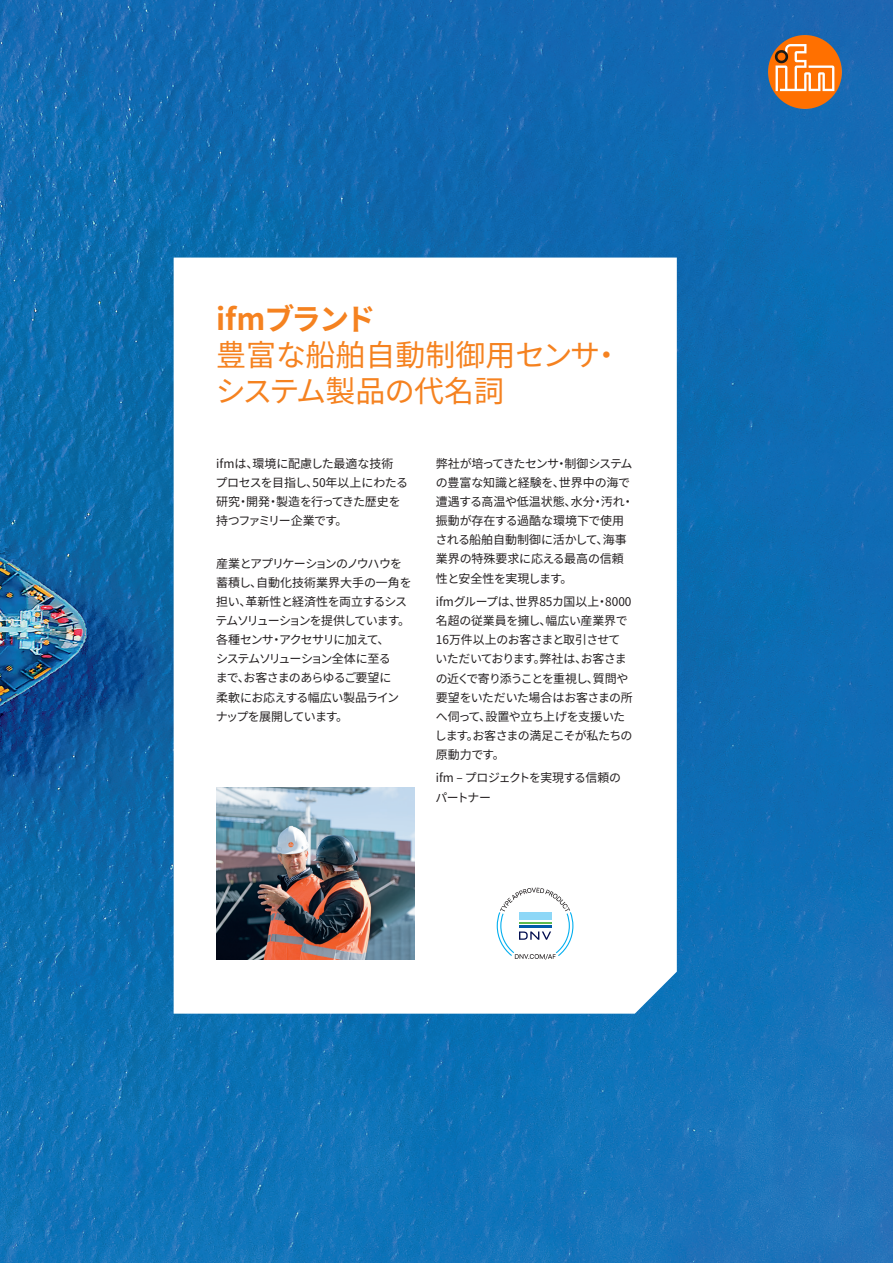
<style>
.page{position:relative;width:893px;height:1263px;background:#fff}
.page>*{position:absolute;margin:0;border:0;box-sizing:border-box;transform-origin:0 0}
.t1{font:30px/36px "Source Han Sans JP";color:#f58220}
.t2{font:700 30px "Source Han Sans JP";letter-spacing:-.05em;color:#f58220}
.t3{font:12px/19.2px "Source Han Sans JP";letter-spacing:-.03em;color:#231f20}
.t4{font:12px/19.2px "Source Han Sans JP";letter-spacing:-.065em;color:#231f20}
.t5{font:12px/19.2px "Source Han Sans JP";letter-spacing:-.055em;color:#231f20}
</style>
<div class="page">
<img style="left:0;top:0;width:893px;height:1263px">
<svg style="left:174px;top:258px;width:503px;height:756px"></svg>
<img style="left:216px;top:787px;width:199px;height:173px">
<svg style="left:497px;top:888px;width:76px;height:72px"></svg>
<img style="left:768px;top:36px;width:73px;height:72px">
<h1 class="t2" style="left:216px;top:302px;width:161px">ifmブランド</h1>
<h1 class="t1" style="left:216px;top:337px;width:407px">豊富な船舶自動制御用センサ・システム製品の代名詞</h1>
<p class="t3" style="left:215px;top:454px;width:194px">ifmは、環境に配慮した最適な技術<br>プロセスを目指し、50年以上にわたる研究・開発・製造を行ってきた歴史を持つファミリー企業です。</p>
<p class="t4" style="left:216px;top:554px;width:198px">産業とアプリケーションのノウハウを蓄積し、自動化技術業界大手の一角を担い、革新性と経済性を両立するシステムソリューションを提供しています。各種センサ・アクセサリに加えて、<br>システムソリューション全体に至る<br>まで、お客さまのあらゆるご要望に<br>柔軟にお応えする幅広い製品ラインナップを展開しています。</p>
<p class="t3" style="left:435px;top:454px;width:200px">弊社が培ってきたセンサ・制御システムの豊富な知識と経験を、世界中の海で遭遇する高温や低温状態、水分・汚れ・振動が存在する過酷な環境下で使用される船舶自動制御に活かして、海事業界の特殊要求に応える最高の信頼性と安全性を実現します。</p>
<p class="t3" style="left:435px;top:592px;width:199px">ifmグループは、世界85カ国以上・8000名超の従業員を擁し、幅広い産業界で<br>16万件以上のお客さまと取引させていただいております。弊社は、お客さまの近くで寄り添うことを重視し、質問や要望をいただいた場合はお客さまの所へ伺って、設置や立ち上げを支援いたします。お客さまの満足こそが私たちの原動力です。</p>
<p class="t5" style="left:435px;top:769px;width:187px">ifm – プロジェクトを実現する信頼のパートナー</p>
</div>
